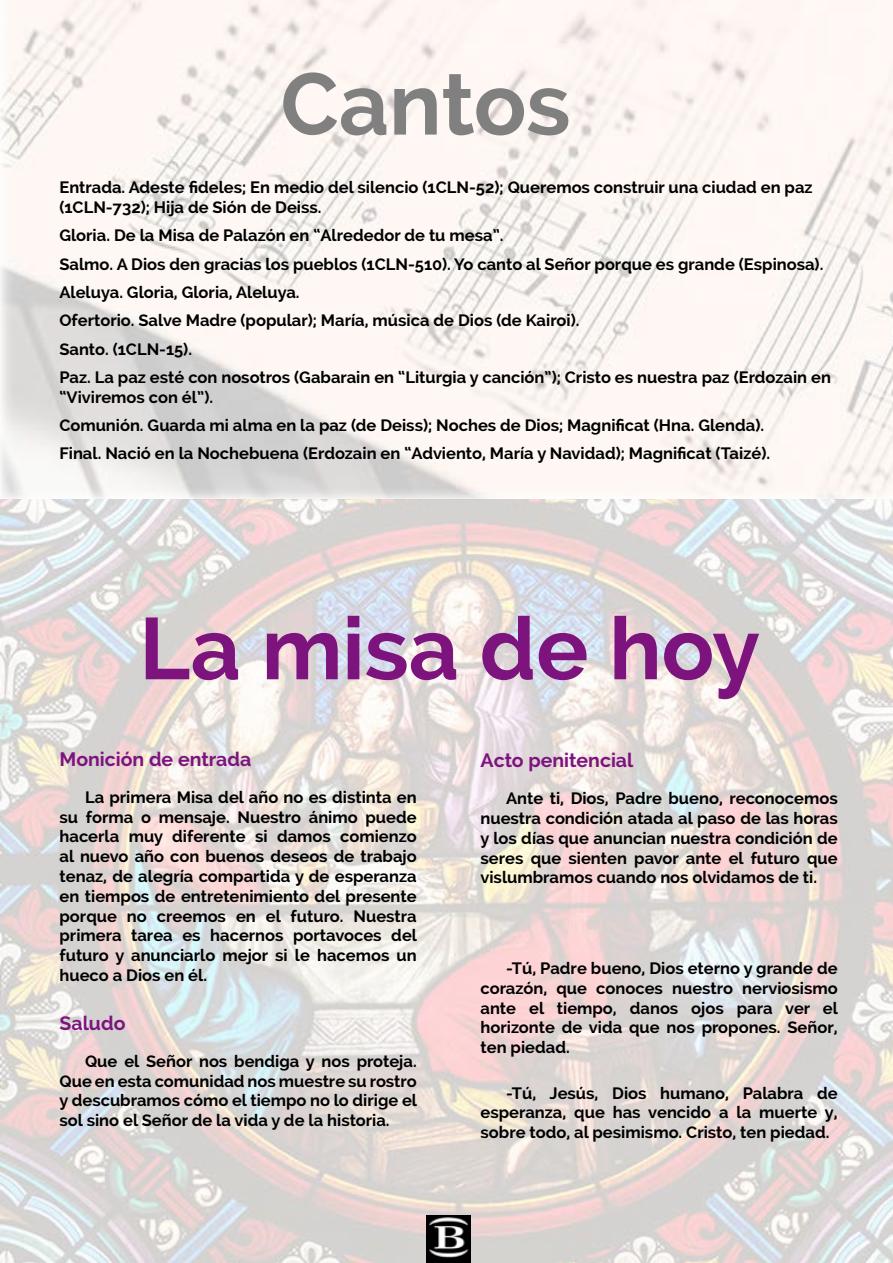
<style>
.page{position:relative;width:893px;height:1263px;background:#fff}
.page>*{position:absolute;margin:0;border:0;box-sizing:border-box;transform-origin:0 0}
.t1{font:700 87px "Raleway";color:#7d147d}
.t2{font:700 87px "Raleway";color:#808080}
.t3{font:700 19.5px "Raleway";color:#7d147d}
.t4{font:700 16.5px/19.8px "Raleway";color:#000;text-align:justify}
</style>
<div class="page">
<img style="left:0;top:0;width:893px;height:1263px">
<img style="left:427px;top:1216px;width:44px;height:47px">
<h1 class="t2" style="left:281px;top:54px;width:291px">Cantos</h1>
<p class="t4" style="left:59px;top:178px;width:755px">Entrada. Adeste fideles; En medio del silencio (1CLN-52); Queremos construir una ciudad en paz (1CLN-732); Hija de Sión de Deiss.</p>
<p class="t4" style="left:59px;top:221px;width:773px;line-height:28.3px;text-align:left">Gloria. De la Misa de Palazón en “Alrededor de tu mesa”.<br>Salmo. A Dios den gracias los pueblos (1CLN-510). Yo canto al Señor porque es grande (Espinosa).<br>Aleluya. Gloria, Gloria, Aleluya.<br>Ofertorio. Salve Madre (popular); María, música de Dios (de Kairoi).<br>Santo. (1CLN-15).<br>Paz. La paz esté con nosotros (Gabarain en “Liturgia y canción”); Cristo es nuestra paz (Erdozain en</p>
<p class="t4" style="left:59px;top:383px;width:712px;line-height:28.3px;text-align:left">“Viviremos con él”).<br>Comunión. Guarda mi alma en la paz (de Deiss); Noches de Dios; Magnificat (Hna. Glenda).<br>Final. Nació en la Nochebuena (Erdozain en “Adviento, María y Navidad); Magnificat (Taizé).</p>
<h1 class="t1" style="left:139px;top:599px;width:622px">La misa de hoy</h1>
<p class="t3" style="left:60px;top:748px;width:193px">Monición de entrada</p>
<p class="t4" style="left:60px;top:787px;width:359px;text-indent:26px">La primera Misa del año no es distinta en su forma o mensaje. Nuestro ánimo puede hacerla muy diferente si damos comienzo al nuevo año con buenos deseos de trabajo tenaz, de alegría compartida y de esperanza en tiempos de entretenimiento del presente porque no creemos en el futuro. Nuestra primera tarea es hacernos portavoces del futuro y anunciarlo mejor si le hacemos un hueco a Dios en él.</p>
<p class="t3" style="left:60px;top:1012px;width:67px">Saludo</p>
<p class="t4" style="left:60px;top:1051px;width:359px;text-indent:26px">Que el Señor nos bendiga y nos proteja.<br>Que en esta comunidad nos muestre su rostro y descubramos cómo el tiempo no lo dirige el sol sino el Señor de la vida y de la historia.</p>
<p class="t3" style="left:480px;top:749px;width:154px">Acto penitencial</p>
<p class="t4" style="left:480px;top:788px;width:359px;text-indent:26px">Ante ti, Dios, Padre bueno, reconocemos nuestra condición atada al paso de las horas y los días que anuncian nuestra condición de seres que sienten pavor ante el futuro que vislumbramos cuando nos olvidamos de ti.</p>
<p class="t4" style="left:480px;top:958px;width:359px;text-indent:26px">-Tú, Padre bueno, Dios eterno y grande de corazón, que conoces nuestro nerviosismo ante el tiempo, danos ojos para ver el horizonte de vida que nos propones. Señor, ten piedad.</p>
<p class="t4" style="left:480px;top:1083px;width:359px;text-indent:26px">-Tú, Jesús, Dios humano, Palabra de esperanza, que has vencido a la muerte y, sobre todo, al pesimismo. Cristo, ten piedad.</p>
</div>
